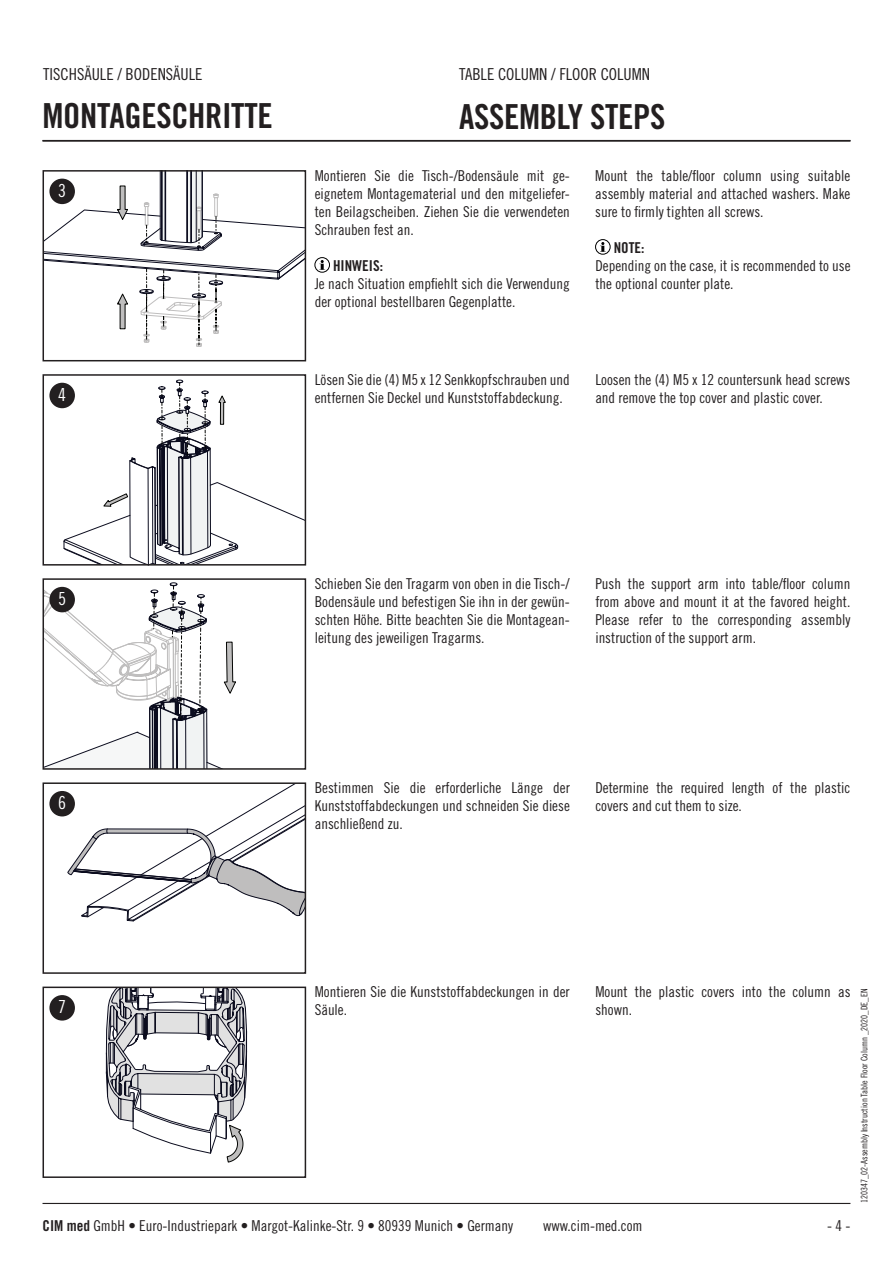
<style>
.page{position:relative;width:893px;height:1263px;background:#fff}
.page>*{position:absolute;margin:0;border:0;box-sizing:border-box;transform-origin:0 0}
.t1{font:34.5px "Trade Gothic LT Std Bd Cn 20";letter-spacing:-.01em;color:#231f20}
.t2{font:18px "Trade Gothic LT Std Cn 18";color:#fff}
.t3{font:16.5px "Trade Gothic LT Std Cn 18";color:#231f20}
.t4{font:15px/18px "Trade Gothic LT Std Cn 18";color:#231f20}
.t5{font:15px "Trade Gothic LT Std Bd Cn 20";color:#231f20}
.t6{font:9px "Trade Gothic LT Std Cn 18";color:#231f20}
.s1{font-family:"Trade Gothic LT Std Bd Cn 20"}
</style>
<div class="page">
<hr style="left:43px;top:1203px;width:807px;height:1px;background:#231f20">
<hr style="left:43px;top:140px;width:807px;height:1px;background:#231f20">
<svg style="left:319px;top:260px;width:6px;height:10px"></svg>
<div style="left:315px;top:257px;width:15px;height:15px;border:1px solid #000001;border-radius:50%"></div>
<svg style="left:43px;top:171px;width:262px;height:750px"></svg>
<div style="left:43px;top:782px;width:263px;height:192px;border:2px solid #231f20"></div>
<div style="left:49px;top:791px;width:26px;height:25px;background:#231f20;border-radius:50%"></div>
<svg style="left:106px;top:989px;width:141px;height:173px"></svg>
<div style="left:43px;top:986px;width:263px;height:192px;border:2px solid #231f20"></div>
<div style="left:49px;top:995px;width:26px;height:25px;background:#231f20;border-radius:50%"></div>
<svg style="left:600px;top:242px;width:6px;height:10px"></svg>
<div style="left:595px;top:239px;width:15px;height:15px;border:1px solid #000001;border-radius:50%"></div>
<p class="t3" style="left:43px;top:65px;width:161px">TISCHSÄULE / BODENSÄULE</p>
<p class="t3" style="left:459px;top:65px;width:192px">TABLE COLUMN / FLOOR COLUMN</p>
<h1 class="t1" style="left:459px;top:96px;width:208px">ASSEMBLY STEPS</h1>
<h1 class="t1" style="left:43px;top:94px;width:232px">MONTAGESCHRITTE</h1>
<p class="t2" style="left:58px;top:180px;width:9px">3</p>
<p class="t2" style="left:58px;top:384px;width:9px">4</p>
<p class="t4" style="left:315px;top:166px;width:257px;text-align:justify">Montieren Sie die Tisch-/Bodensäule mit ge&shy;eignetem Montagematerial und den mitgeliefer&shy;ten Beilagscheiben. Ziehen Sie die verwendeten Schrauben fest an.</p>
<p class="t5" style="left:333px;top:256px;width:51px">HINWEIS:</p>
<p class="t4" style="left:315px;top:274px;width:257px">Je nach Situation empfiehlt sich die Verwendung der optional bestellbaren Gegenplatte.</p>
<p class="t4" style="left:315px;top:370px;width:257px">Lösen Sie die (4) M5 x 12 Senkkopfschrauben und entfernen Sie Deckel und Kunststoffabdeckung.</p>
<p class="t4" style="left:595px;top:166px;width:257px;text-align:justify">Mount the table/floor column using suitable assembly material and attached washers. Make sure to firmly tighten all screws.</p>
<p class="t5" style="left:614px;top:238px;width:32px">NOTE:</p>
<p class="t4" style="left:595px;top:256px;width:257px">Depending on the case, it is recommended to use the optional counter plate.</p>
<p class="t4" style="left:595px;top:370px;width:257px">Loosen the (4) M5 x 12 countersunk head screws and remove the top cover and plastic cover.</p>
<p class="t2" style="left:58px;top:588px;width:9px">5</p>
<p class="t2" style="left:58px;top:792px;width:9px">6</p>
<p class="t4" style="left:315px;top:575px;width:257px;text-align:justify">Schieben Sie den Tragarm von oben in die Tisch-/ Bodensäule und befestigen Sie ihn in der gewün&shy;schten Höhe. Bitte beachten Sie die Montagean&shy;leitung des jeweiligen Tragarms.</p>
<p class="t4" style="left:595px;top:575px;width:257px;text-align:justify">Push the support arm into table/floor column from above and mount it at the favored height.<br>Please refer to the corresponding assembly instruction of the support arm.</p>
<p class="t4" style="left:315px;top:779px;width:257px;text-align:justify">Bestimmen Sie die erforderliche Länge der Kunststoffabdeckungen und schneiden Sie diese anschließend zu.</p>
<p class="t4" style="left:595px;top:779px;width:257px">Determine the required length of the plastic covers and cut them to size.</p>
<p class="t2" style="left:58px;top:996px;width:9px">7</p>
<p class="t4" style="left:315px;top:983px;width:257px">Montieren Sie die Kunststoffabdeckungen in der<br>Säule.</p>
<p class="t4" style="left:595px;top:983px;width:257px">Mount the plastic covers into the column as shown.</p>
<p class="t4" style="left:43px;top:1216px;width:472px"><span class="s1">CIM med</span> GmbH • Euro-Industriepark • Margot-Kalinke-Str. 9 • 80939 Munich • Germany</p>
<p class="t4" style="left:543px;top:1216px;width:101px">www.cim-med.com</p>
<p class="t4" style="left:827px;top:1216px;width:25px">- 4 -</p>
<p class="t6" style="left:859px;top:1203px;width:216px;rotate:-90deg">120347_02-Assembly Instruction Table Floor Column _2020_DE_EN</p>
</div>
